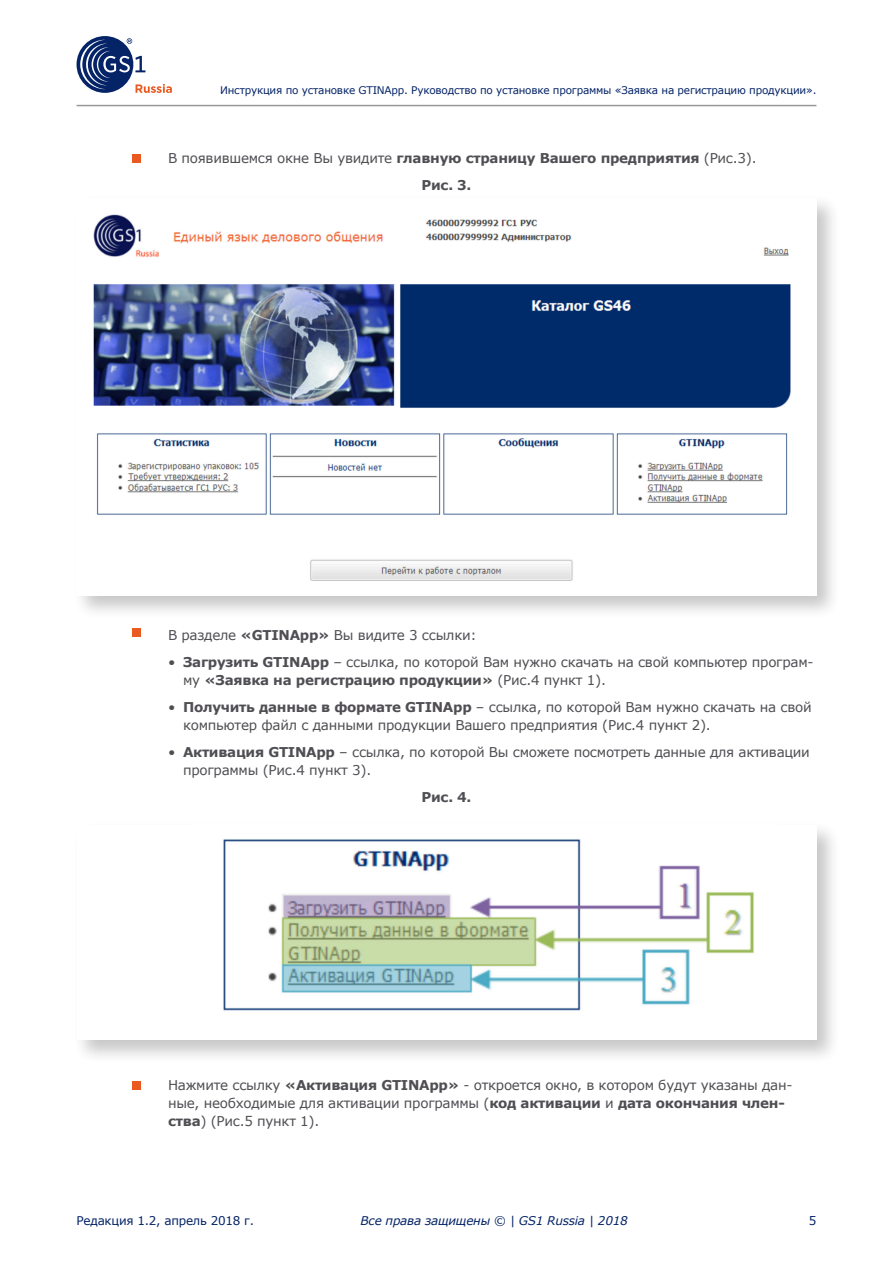
<style>
.page{position:relative;width:893px;height:1263px;background:#fff}
.page>*{position:absolute;margin:0;border:0;box-sizing:border-box;transform-origin:0 0}
.t1{font:13.5px/18px "Verdana";letter-spacing:-.02em;color:#504e53}
.t2{font:700 13.5px/27px "Verdana";letter-spacing:-.02em;color:#504e53}
.t3{font:italic 12px "Verdana";letter-spacing:-.02em;color:#052467}
.t4{font:12px "Verdana";letter-spacing:-.02em;color:#052467}
.t5{font:10.5px "Verdana";letter-spacing:-.02em;color:#052467}
.s1{font-weight:400}
.s2{font-weight:700}
</style>
<div class="page">
<div style="left:77px;top:36px;width:56px;height:57px;background:#052467;border-radius:50%"></div>
<svg style="left:80px;top:38px;width:92px;height:55px"></svg>
<hr style="left:77px;top:105px;width:739px;height:1px;background:#98989c">
<div style="left:132px;top:154px;width:8px;height:9px;background:#ea591f"></div>
<div style="left:132px;top:628px;width:8px;height:9px;background:#ea591f"></div>
<div style="left:132px;top:1081px;width:8px;height:9px;background:#ea591f"></div>
<div style="left:73px;top:821px;width:768px;height:243px;background:#1b1c20;opacity:.25"></div>
<div style="left:77px;top:825px;width:739px;height:215px;background:#fff"></div>
<img style="left:223px;top:839px;width:531px;height:172px">
<div style="left:73px;top:194px;width:768px;height:426px;background:#1b1c20;opacity:.25"></div>
<img style="left:77px;top:205px;width:739px;height:390px">
<p class="t5" style="left:220px;top:83px;width:598px">Инструкция по установке GTINApp. Руководство по установке программы «Заявка на регистрацию продукции».</p>
<p class="t2" style="left:421px;top:144px;width:337px;text-indent:-253px"><span class="s1">В появившемся окне Вы увидите</span> главную страницу Вашего предприятия <span class="s1">(Рис.3).<br></span>Рис. 3.</p>
<p class="t1" style="left:168px;top:626px;width:310px">В разделе <span class="s2">«GTINApp»</span> Вы видите 3 ссылки:</p>
<p class="t1" style="left:183px;top:653px;width:632px;text-indent:-15px">• <span class="s2">Загрузить GTINApp</span> – ссылка, по которой Вам нужно скачать на свой компьютер програм&shy;му <span class="s2">«Заявка на регистрацию продукции»</span> (Рис.4 пункт 1).</p>
<p class="t1" style="left:183px;top:698px;width:630px;text-indent:-15px">• <span class="s2">Получить данные в формате GTINApp</span> – ссылка, по которой Вам нужно скачать на свой компьютер файл с данными продукции Вашего предприятия (Рис.4 пункт 2).</p>
<p class="t1" style="left:183px;top:743px;width:628px;text-indent:-15px">• <span class="s2">Активация GTINApp</span> – ссылка, по которой Вы сможете посмотреть данные для активации программы (Рис.4 пункт 3).</p>
<p class="t2" style="left:421px;top:783px;width:52px">Рис. 4.</p>
<p class="t1" style="left:168px;top:1076px;width:626px">Нажмите ссылку <span class="s2">«Активация GTINApp»</span> - откроется окно, в котором будут указаны дан&shy;ные, необходимые для активации программы (<span class="s2">код активации</span> и <span class="s2">дата окончания член&shy;ства</span>) (Рис.5 пункт 1).</p>
<p class="t4" style="left:77px;top:1213px;width:179px">Редакция 1.2, апрель 2018 г.</p>
<p class="t3" style="left:361px;top:1213px;width:269px">Все права защищены © | GS1 Russia | 2018</p>
<p class="t4" style="left:809px;top:1213px;width:9px">5</p>
</div>
